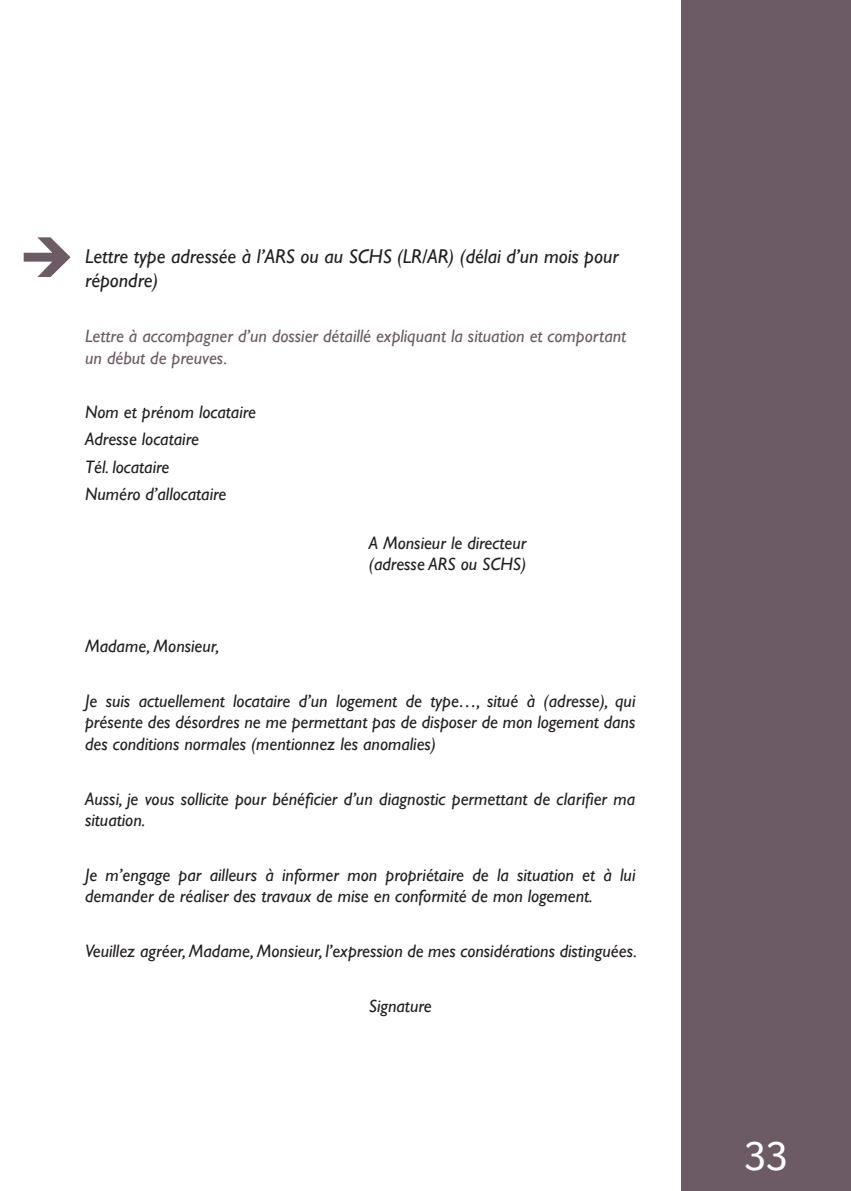
<style>
.page{position:relative;width:851px;height:1191px;background:#fff}
.page>*{position:absolute;margin:0;border:0;box-sizing:border-box;transform-origin:0 0}
.t1{font:40px "Istok";color:#fff}
.t2{font:italic 20px/24px "Gill Sans";color:#231f20}
.t3{font:italic 18px/21.6px "Gill Sans";color:#231f20}
.t4{font:italic 18px/21.6px "Gill Sans";color:#6c5a64}
</style>
<div class="page">
<div style="left:680px;top:0;width:170px;height:1191px;background:#6c5a64"></div>
<svg style="left:24px;top:237px;width:47px;height:40px"></svg>
<p class="t2" style="left:85px;top:244px;width:535px">Lettre type adressée à l’ARS ou au SCHS (LR/AR) (délai d’un mois pour répondre)</p>
<p class="t4" style="left:85px;top:325px;width:542px">Lettre à accompagner d’un dossier détaillé expliquant la situation et comportant un début de preuves.</p>
<p class="t3" style="left:85px;top:398px;width:172px;line-height:27.2px">Nom et prénom locataire<br>Adresse locataire<br>Tél. locataire<br>Numéro d’allocataire</p>
<p class="t3" style="left:369px;top:532px;width:159px">A Monsieur le directeur (adresse ARS ou SCHS)</p>
<p class="t3" style="left:85px;top:635px;width:136px">Madame, Monsieur,</p>
<p class="t3" style="left:85px;top:690px;width:551px;text-align:justify">Je suis actuellement locataire d’un logement de type…, situé à (adresse), qui présente des désordres ne me permettant pas de disposer de mon logement dans des conditions normales (mentionnez les anomalies)</p>
<p class="t3" style="left:85px;top:787px;width:551px">Aussi, je vous sollicite pour bénéficier d’un diagnostic permettant de clarifier ma situation.</p>
<p class="t3" style="left:85px;top:864px;width:551px">Je m’engage par ailleurs à informer mon propriétaire de la situation et à lui demander de réaliser des travaux de mise en conformité de mon logement.</p>
<p class="t3" style="left:85px;top:940px;width:553px">Veuillez agréer, Madame, Monsieur, l’expression de mes considérations distinguées.</p>
<p class="t3" style="left:369px;top:994px;width:65px">Signature</p>
<h1 class="t1" style="left:744px;top:1130px;width:45px">33</h1>
</div>
